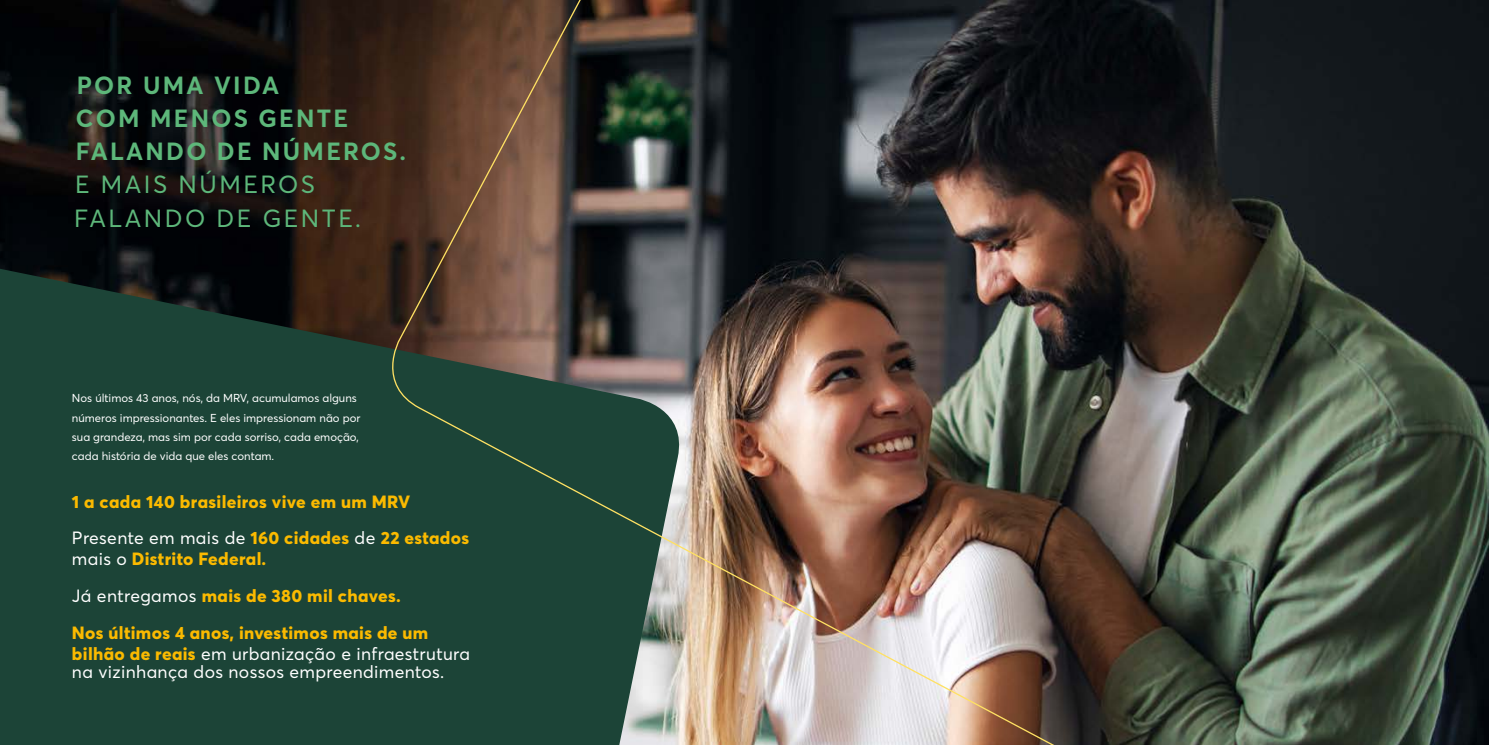
<style>
.page{position:relative;width:1489px;height:745px;background:#fff}
.page>*{position:absolute;margin:0;border:0;box-sizing:border-box;transform-origin:0 0}
.t1{font:700 24.5px/33.2px "Averta Std";letter-spacing:.09em;color:#5db77a}
.t2{font:24.5px/33.2px "Averta Std";letter-spacing:.105em;color:#5db77a}
.t3{font:800 17.5px/36.8px "Averta Std";letter-spacing:.02em;color:#fbba00}
.t4{font:17.5px/18.4px "Averta Std";letter-spacing:.02em;color:#fff}
.t5{font:11.38px/19.2px "Averta Std";color:#fff}
.s1{font-weight:400;color:#fff}
.s2{font-weight:800;color:#fbba00}
</style>
<div class="page">
<img style="left:0;top:0;width:375px;height:258px">
<svg style="left:0;top:258px;width:375px;height:486px;background:#1b3f33"></svg>
<img style="left:375px;top:0;width:1113px;height:744px">
<h1 class="t1" style="left:76px;top:67px;width:331px">POR UMA VIDA<br>COM MENOS GENTE<br>FALANDO DE NÚMEROS.</h1>
<h1 class="t2" style="left:74px;top:167px;width:288px">E MAIS NÚMEROS<br>FALANDO DE GENTE.</h1>
<p class="t5" style="left:72px;top:388px;width:290px">Nos últimos 43 anos, nós, da MRV, acumulamos alguns números impressionantes. E eles impressionam não por sua grandeza, mas sim por cada sorriso, cada emoção, cada história de vida que eles contam.</p>
<h2 class="t3" style="left:72px;top:482px;width:398px">1 a cada 140 brasileiros vive em um MRV<br><span class="s1">Presente em mais de</span> 160 cidades <span class="s1">de</span> 22 estados</h2>
<h2 class="t3" style="left:72px;top:539px;width:358px"><span class="s1">mais o</span> Distrito Federal.<br><span class="s1">Já entregamos</span> mais de 380 mil chaves.<br>Nos últimos 4 anos, investimos mais de um</h2>
<h2 class="t4" style="left:72px;top:643px;width:399px"><span class="s2">bilhão de reais</span> em urbanização e infraestrutura na vizinhança dos nossos empreendimentos.</h2>
</div>
